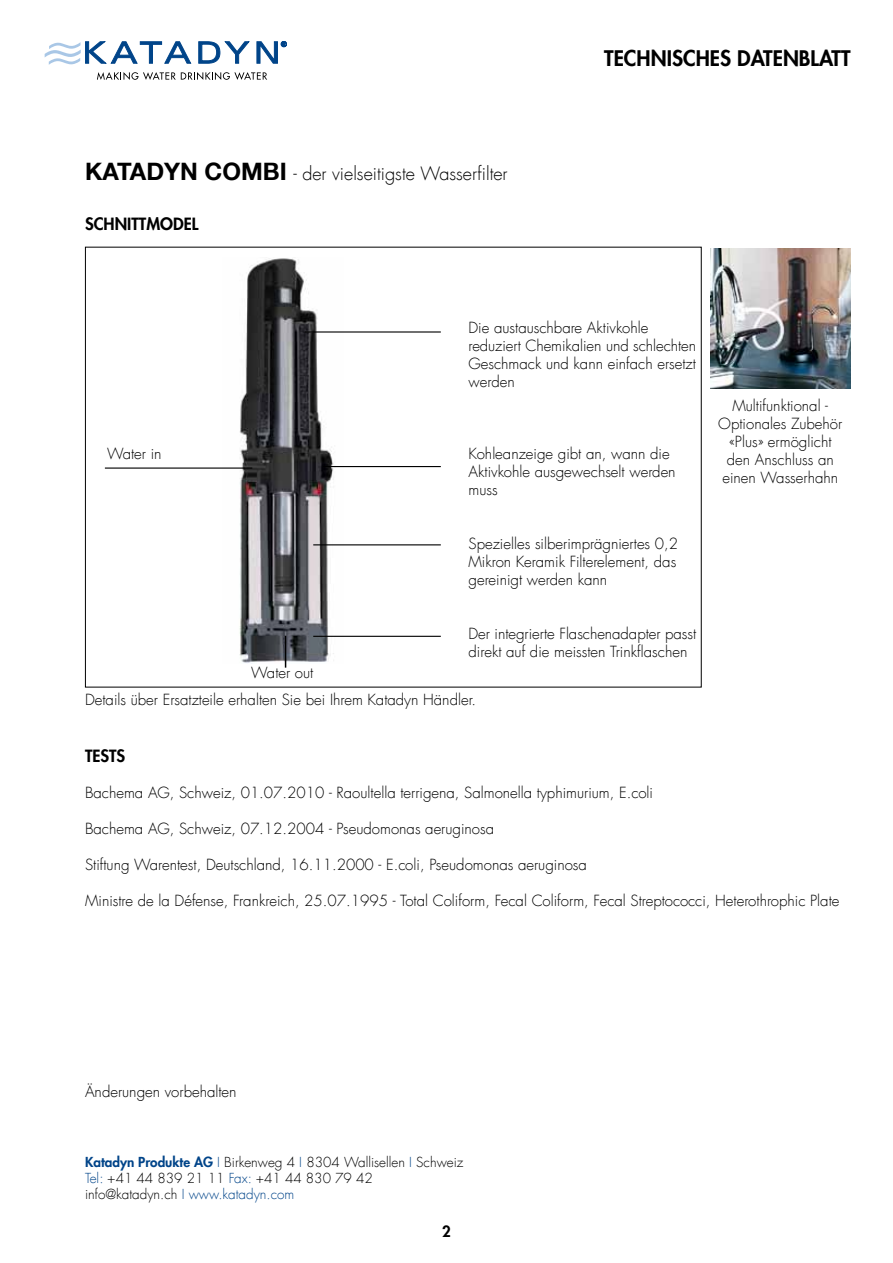
<style>
.page{position:relative;width:893px;height:1263px;background:#fff}
.page>*{position:absolute;margin:0;border:0;box-sizing:border-box;transform-origin:0 0}
.t1{font:800 21px "Futura";color:#000}
.t2{font:300 18px "Futura Com";color:#000}
.t3{font:800 16.5px "Futura";color:#000}
.t4{font:300 15px/18px "Futura Com";color:#000}
.t5{font:800 15px "Futura";color:#000}
.t6{font:300 13.5px/16.2px "Futura Com";color:#000}
.s1{font-family:"Helvetica Neue LT Com";font-weight:700;font-size:24px}
.s2{font-family:"Futura";font-weight:800;color:#004489}
.s3{color:#004489}
</style>
<div class="page">
<img style="left:239px;top:258px;width:104px;height:405px">
<hr style="left:105px;top:467px;width:147px;height:2px;background:#000">
<hr style="left:305px;top:331px;width:136px;height:2px;background:#000">
<hr style="left:323px;top:466px;width:118px;height:1px;background:#000">
<svg style="left:45px;top:41px;width:147px;height:24px"></svg>
<svg style="left:198px;top:41px;width:89px;height:23px"></svg>
<svg style="left:97px;top:72px;width:170px;height:8px"></svg>
<hr style="left:313px;top:636px;width:128px;height:1px;background:#000">
<hr style="left:285px;top:636px;width:1px;height:32px;background:#000">
<hr style="left:313px;top:544px;width:128px;height:1px;background:#000">
<img style="left:710px;top:248px;width:140px;height:140px">
<p class="t2" style="left:85px;top:162px;width:424px"><span class="s1">KATADYN COMBI</span> - der vielseitigste Wasserfilter</p>
<p class="t3" style="left:85px;top:213px;width:115px">SCHNITTMODEL</p>
<h1 class="t1" style="left:604px;top:44px;width:248px">TECHNISCHES DATENBLATT</h1>
<p class="t4" style="left:468px;top:319px;width:229px">Die austauschbare Aktivkohle reduziert Chemikalien und schlechten<br>Geschmack und kann einfach ersetzt werden</p>
<p class="t4" style="left:107px;top:445px;width:56px">Water in</p>
<p class="t4" style="left:468px;top:445px;width:209px">Kohleanzeige gibt an, wann die<br>Aktivkohle ausgewechselt werden muss</p>
<p class="t4" style="left:251px;top:664px;width:64px">Water out</p>
<p class="t4" style="left:468px;top:535px;width:211px">Spezielles silberimprägniertes 0,2<br>Mikron Keramik Filterelement, das gereinigt werden kann</p>
<p class="t4" style="left:468px;top:625px;width:229px">Der integrierte Flaschenadapter passt direkt auf die meissten Trinkflaschen</p>
<p class="t4" style="left:85px;top:690px;width:392px">Details über Ersatzteile erhalten Sie bei Ihrem Katadyn Händler.</p>
<p class="t4" style="left:718px;top:397px;width:126px;text-align:center">Multifunktional -<br>Optionales Zubehör «Plus» ermöglicht den Anschluss an einen Wasserhahn</p>
<p class="t3" style="left:85px;top:745px;width:42px">TESTS</p>
<p class="t4" style="left:85px;top:784px;width:569px">Bachema AG, Schweiz, 01.07.2010 - Raoultella terrigena, Salmonella typhimurium, E.coli</p>
<p class="t4" style="left:85px;top:820px;width:411px">Bachema AG, Schweiz, 07.12.2004 - Pseudomonas aeruginosa</p>
<p class="t4" style="left:85px;top:856px;width:503px">Stiftung Warentest, Deutschland, 16.11.2000 - E.coli, Pseudomonas aeruginosa</p>
<p class="t4" style="left:85px;top:892px;width:756px">Ministre de la Défense, Frankreich, 25.07.1995 - Total Coliform, Fecal Coliform, Fecal Streptococci, Heterothrophic Plate</p>
<p class="t4" style="left:85px;top:1082px;width:153px">Änderungen vorbehalten</p>
<p class="t6" style="left:85px;top:1154px;width:380px"><span class="s2">Katadyn Produkte AG</span> <span class="s3">I</span> Birkenweg 4 <span class="s3">I</span> 8304 Wallisellen <span class="s3">I</span> Schweiz<br><span class="s3">Tel:</span> +41 44 839 21 11 <span class="s3">Fax:</span> +41 44 830 79 42 info@katadyn.ch <span class="s3">I www.katadyn.com</span></p>
<p class="t5" style="left:442px;top:1222px;width:10px">2</p>
</div>
